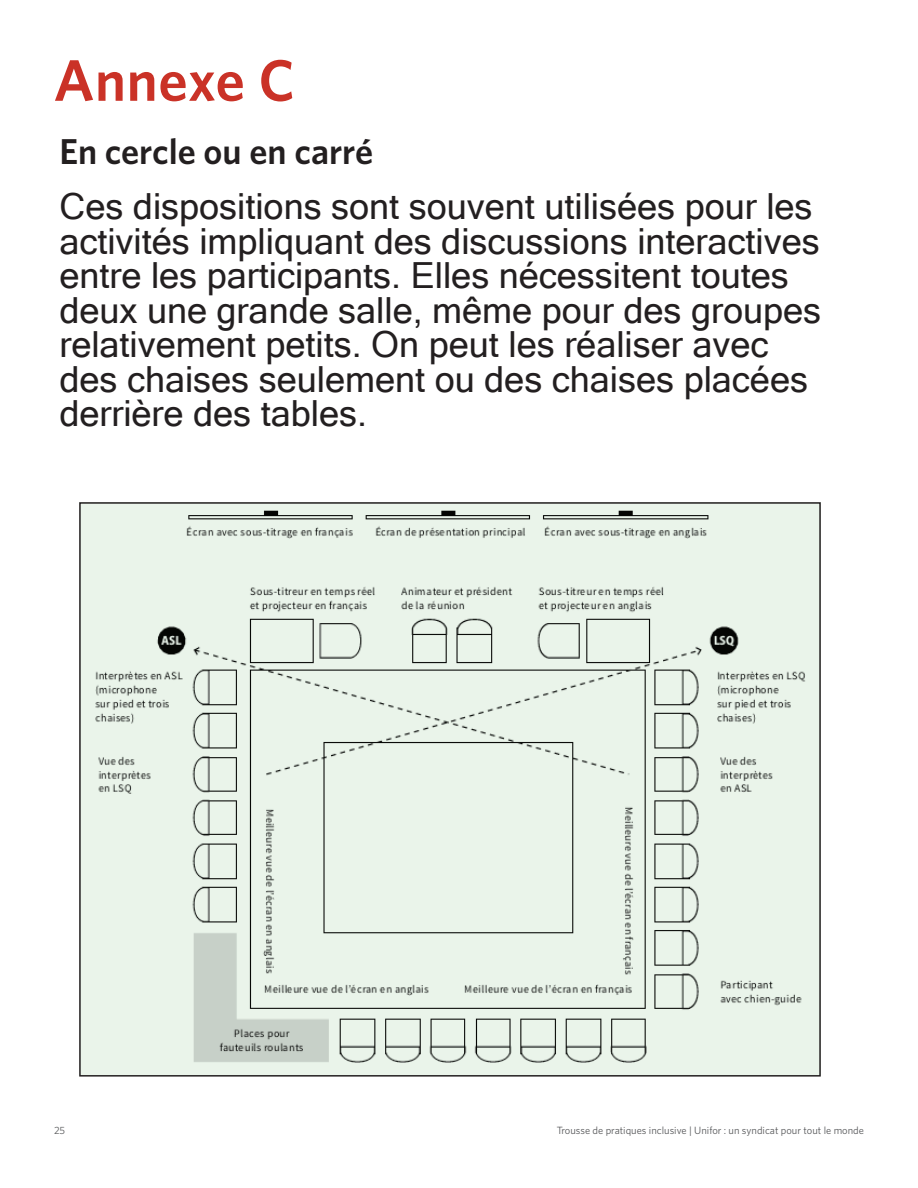
<style>
.page{position:relative;width:918px;height:1188px;background:#fff}
.page>*{position:absolute;margin:0;border:0;box-sizing:border-box;transform-origin:0 0}
.t1{font:600 58.5px "Whitney";letter-spacing:.01em;color:#ca3227}
.t2{font:36px/34.5px "Microsoft Sans Serif";color:#231f20}
.t3{font:600 36px "Whitney";color:#231f20}
.t4{font:10.5px "Whitney";color:#57585a}
</style>
<div class="page">
<img style="left:82px;top:505px;width:736px;height:569px">
<h1 class="t1" style="left:54px;top:42px;width:243px">Annexe C</h1>
<p class="t3" style="left:59px;top:127px;width:315px">En cercle ou en carré</p>
<p class="t2" style="left:59px;top:188px;width:763px">Ces dispositions sont souvent utilisées pour les activités impliquant des discussions interactives entre les participants. Elles nécessitent toutes deux une grande salle, même pour des groupes relativement petits. On peut les réaliser avec des chaises seulement ou des chaises placées derrière des tables.</p>
<p class="t4" style="left:54px;top:1123px;width:13px">25</p>
<p class="t4" style="left:557px;top:1123px;width:309px">Trousse de pratiques inclusive | Unifor : un syndicat pour tout le monde</p>
</div>
